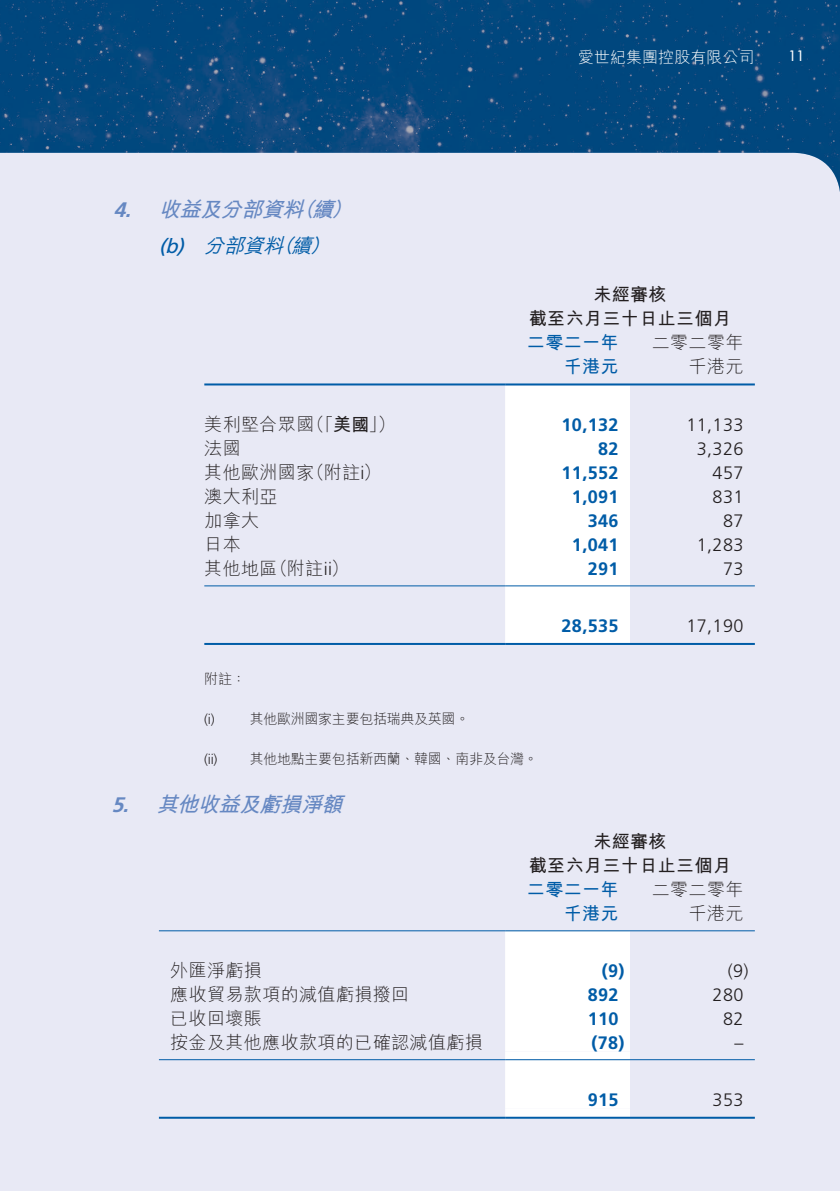
<style>
.page{position:relative;width:840px;height:1191px;background:#fff}
.page>*{position:absolute;margin:0;border:0;box-sizing:border-box;transform-origin:0 0}
.t1{font:italic 700 21px "M Hei HK";color:#6688c2}
.t2{font:italic 500 20px "M Hei HK";color:#005ca7}
.t3{font:300 18px "M Hei HK";letter-spacing:.02em;color:#231f20}
.t4{font:700 18px "Frutiger LT Std";letter-spacing:.02em;color:#005ca7}
.t5{font:300 18px "Frutiger LT Std";letter-spacing:.02em;color:#231f20}
.t6{font:700 18px/24px "M Hei HK";letter-spacing:.02em;color:#231f20;text-align:center}
.t7{font:700 18px "M Hei HK";letter-spacing:.02em;color:#005ca7}
.t8{font:300 16px "M Hei HK";color:#fff}
.t9{font:300 14px "M Hei HK";letter-spacing:-.02em;color:#231f20}
.t10{font:300 14px "Frutiger LT Std";color:#231f20}
.t11{font:500 14px "Futura Std";color:#fff}
.s1{font-family:"Frutiger LT Std"}
.s2{font-family:"Frutiger LT Std";font-weight:400}
.s3{font-weight:700}
</style>
<div class="page">
<div style="left:0;top:13px;width:839px;height:1178px;background:#e8e9f5"></div>
<svg style="left:0;top:0;width:839px;height:187px;fill:#00487e"></svg>
<div style="left:505px;top:385px;width:124px;height:258px;background:#fff"></div>
<hr style="left:204px;top:383px;width:301px;height:2px;background:#005ca7">
<hr style="left:505px;top:383px;width:124px;height:2px;background:#005ca7">
<hr style="left:629px;top:383px;width:125px;height:2px;background:#005ca7">
<hr style="left:204px;top:585px;width:301px;height:1px;background:#005ca7">
<hr style="left:505px;top:585px;width:124px;height:1px;background:#005ca7">
<hr style="left:629px;top:585px;width:125px;height:1px;background:#005ca7">
<hr style="left:204px;top:643px;width:301px;height:2px;background:#005ca7">
<hr style="left:505px;top:643px;width:124px;height:2px;background:#005ca7">
<hr style="left:629px;top:643px;width:125px;height:2px;background:#005ca7">
<div style="left:505px;top:931px;width:124px;height:185px;background:#fff"></div>
<hr style="left:159px;top:930px;width:346px;height:1px;background:#005ca7">
<hr style="left:505px;top:930px;width:124px;height:1px;background:#005ca7">
<hr style="left:629px;top:930px;width:125px;height:1px;background:#005ca7">
<hr style="left:159px;top:1059px;width:346px;height:1px;background:#005ca7">
<hr style="left:505px;top:1059px;width:124px;height:1px;background:#005ca7">
<hr style="left:629px;top:1059px;width:125px;height:1px;background:#005ca7">
<hr style="left:159px;top:1116px;width:346px;height:2px;background:#005ca7">
<hr style="left:505px;top:1116px;width:124px;height:2px;background:#005ca7">
<hr style="left:629px;top:1116px;width:125px;height:2px;background:#005ca7">
<p class="t1" style="left:113px;top:194px;width:247px"><span class="s1">4.</span> 收益及分部資料（續）</p>
<p class="t2" style="left:159px;top:231px;width:179px"><span class="s2">(b)</span> 分部資料（續）</p>
<p class="t8" style="left:578px;top:46px;width:177px">愛世紀集團控股有限公司</p>
<p class="t11" style="left:788px;top:47px;width:18px">11</p>
<p class="t6" style="left:528px;top:281px;width:203px">未經審核<br>截至六月三十日止三個月</p>
<p class="t7" style="left:526px;top:329px;width:93px">二零二一年</p>
<p class="t3" style="left:651px;top:329px;width:93px">二零二零年</p>
<p class="t7" style="left:563px;top:353px;width:56px">千港元</p>
<p class="t3" style="left:688px;top:353px;width:56px">千港元</p>
<p class="t3" style="left:204px;top:412px;width:193px">美利堅合眾國（「<span class="s3">美國</span>」）</p>
<p class="t4" style="left:561px;top:414px;width:59px">10,132</p>
<p class="t5" style="left:686px;top:415px;width:59px">11,133</p>
<p class="t3" style="left:204px;top:436px;width:38px">法國</p>
<p class="t4" style="left:598px;top:438px;width:22px">82</p>
<p class="t5" style="left:696px;top:439px;width:48px">3,326</p>
<p class="t3" style="left:204px;top:460px;width:178px">其他歐洲國家（附註<span class="s1">i</span>）</p>
<p class="t4" style="left:561px;top:462px;width:59px">11,552</p>
<p class="t5" style="left:712px;top:463px;width:32px">457</p>
<p class="t3" style="left:204px;top:484px;width:75px">澳大利亞</p>
<p class="t4" style="left:571px;top:486px;width:48px">1,091</p>
<p class="t5" style="left:712px;top:487px;width:32px">831</p>
<p class="t3" style="left:204px;top:508px;width:56px">加拿大</p>
<p class="t4" style="left:587px;top:510px;width:32px">346</p>
<p class="t5" style="left:722px;top:511px;width:22px">87</p>
<p class="t3" style="left:204px;top:532px;width:38px">日本</p>
<p class="t4" style="left:571px;top:534px;width:48px">1,041</p>
<p class="t5" style="left:696px;top:535px;width:48px">1,283</p>
<p class="t3" style="left:204px;top:556px;width:146px">其他地區（附註<span class="s1">ii</span>）</p>
<p class="t4" style="left:587px;top:558px;width:32px">291</p>
<p class="t5" style="left:722px;top:559px;width:22px">73</p>
<p class="t4" style="left:561px;top:615px;width:59px">28,535</p>
<p class="t5" style="left:686px;top:615px;width:59px">17,190</p>
<p class="t9" style="left:204px;top:669px;width:43px">附註：</p>
<p class="t10" style="left:204px;top:711px;width:12px">(i)</p>
<p class="t9" style="left:249px;top:709px;width:221px">其他歐洲國家主要包括瑞典及英國。</p>
<p class="t10" style="left:204px;top:751px;width:15px">(ii)</p>
<p class="t9" style="left:249px;top:749px;width:289px">其他地點主要包括新西蘭、韓國、南非及台灣。</p>
<p class="t1" style="left:111px;top:789px;width:240px"><span class="s1">5.</span> 其他收益及虧損淨額</p>
<p class="t6" style="left:528px;top:828px;width:203px">未經審核<br>截至六月三十日止三個月</p>
<p class="t7" style="left:526px;top:876px;width:93px">二零二一年</p>
<p class="t3" style="left:651px;top:877px;width:93px">二零二零年</p>
<p class="t7" style="left:563px;top:900px;width:56px">千港元</p>
<p class="t3" style="left:688px;top:901px;width:56px">千港元</p>
<p class="t3" style="left:170px;top:957px;width:93px">外匯淨虧損</p>
<p class="t4" style="left:601px;top:960px;width:24px">(9)</p>
<p class="t5" style="left:727px;top:960px;width:22px">(9)</p>
<p class="t3" style="left:170px;top:981px;width:240px">應收貿易款項的減值虧損撥回</p>
<p class="t4" style="left:587px;top:984px;width:32px">892</p>
<p class="t5" style="left:712px;top:984px;width:32px">280</p>
<p class="t3" style="left:170px;top:1005px;width:93px">已收回壞賬</p>
<p class="t4" style="left:587px;top:1008px;width:32px">110</p>
<p class="t5" style="left:722px;top:1008px;width:22px">82</p>
<p class="t3" style="left:170px;top:1029px;width:314px">按金及其他應收款項的已確認減值虧損</p>
<p class="t4" style="left:591px;top:1032px;width:35px">(78)</p>
<p class="t5" style="left:734px;top:1032px;width:10px">–</p>
<p class="t4" style="left:587px;top:1089px;width:32px">915</p>
<p class="t5" style="left:712px;top:1089px;width:32px">353</p>
</div>
